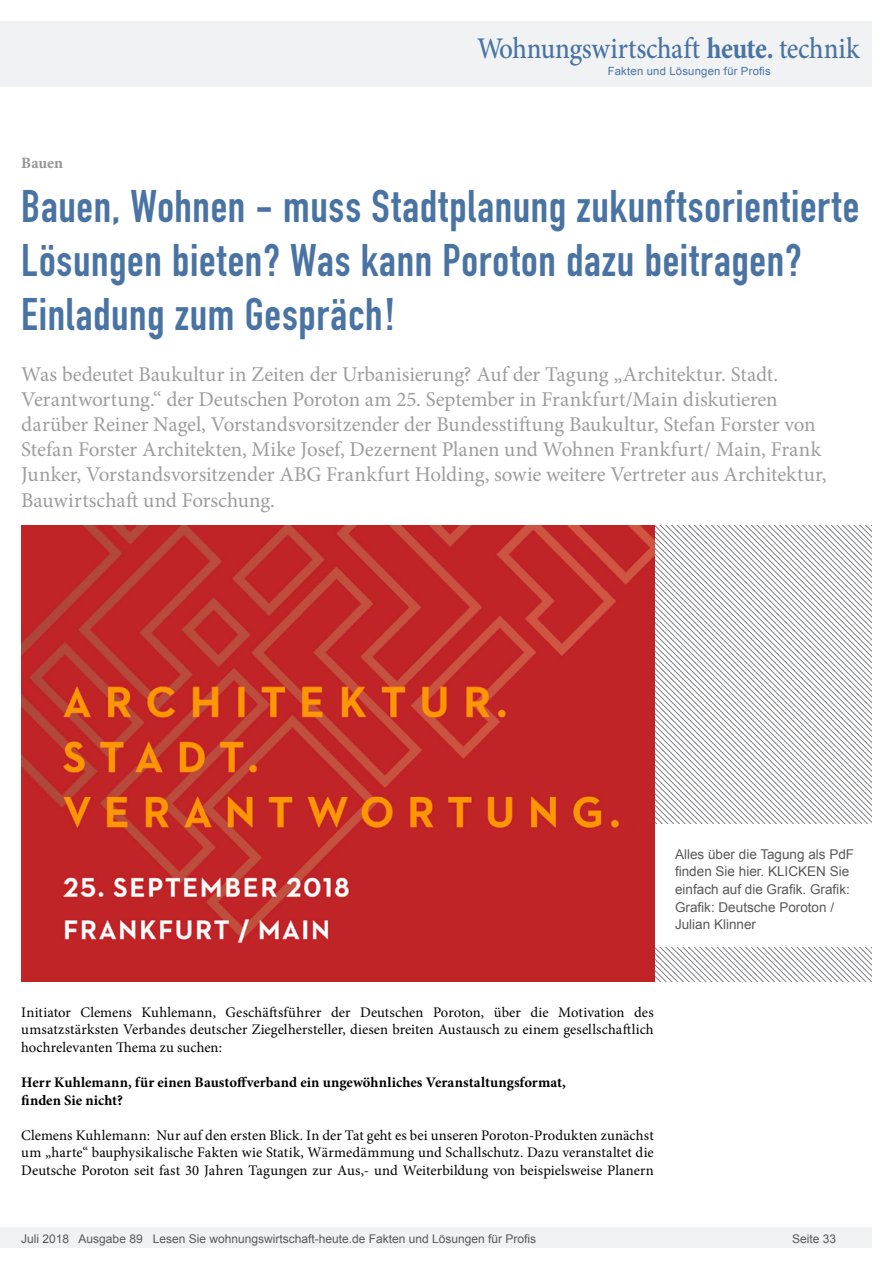
<style>
.page{position:relative;width:893px;height:1263px;background:#fff}
.page>*{position:absolute;margin:0;border:0;box-sizing:border-box;transform-origin:0 0}
.Überschrift_Groß{font:45px/54px "DIN Engschrift";letter-spacing:.015em;color:#4973a3}
.Fliesstext{font:500 30px "Minion Pro";letter-spacing:-.01em;color:#4973a3;scale:.9 1}
.Anlesetext{font:21px/25.2px "Minion Pro";letter-spacing:-.005em;color:#9d9d9d}
.Kategorie{font:700 15.75px "Minion Pro";letter-spacing:-.005em;color:#959595}
.Fließtext_erste_Zeil{font:14.7px/17.5px "Minion Pro";letter-spacing:.005em;color:#000;text-align:justify}
.AUTOR{font:700 14.7px "Minion Pro";color:#000}
.Bildunterschrift{font:13.5px/17.5px "Arial";color:#595959}
.t1{font:12px "Arial";color:#595959}
.Bildunterschrift-2{font:11.25px "Arial";letter-spacing:.025em;color:#4973a3}
.s1{font-weight:700}
</style>
<div class="page">
<div style="left:0;top:1227px;width:872px;height:20px;background:#f1f2f3"></div>
<div style="left:0;top:21px;width:872px;height:66px;background:#f1f2f3"></div>
<svg style="left:654px;top:525px;width:218px;height:95px"></svg>
<svg style="left:654px;top:620px;width:218px;height:362px"></svg>
<div style="left:654px;top:824px;width:237px;height:122px;background:#fff"></div>
<img style="left:21px;top:525px;width:633px;height:457px">
<p class="Fliesstext" style="left:477px;top:28px;width:426px">Wohnungswirtschaft <span class="s1">heute.</span> technik</p>
<p class="Bildunterschrift-2" style="left:608px;top:63px;width:165px">Fakten und Lösungen für Profis</p>
<p class="Kategorie" style="left:21px;top:152px;width:43px">Bauen</p>
<p class="Überschrift_Groß" style="left:21px;top:180px;width:840px">Bauen, Wohnen - muss Stadtplanung zukunftsorientierte<br>Lösungen bieten? Was kann Poroton dazu beitragen?<br>Einladung zum Gespräch!</p>
<p class="Anlesetext" style="left:21px;top:361px;width:807px">Was bedeutet Baukultur in Zeiten der Urbanisierung? Auf der Tagung „Architektur. Stadt.<br>Verantwortung.“ der Deutschen Poroton am 25. September in Frankfurt/Main diskutieren darüber Reiner Nagel, Vorstandsvorsitzender der Bundesstiftung Baukultur, Stefan Forster von Stefan Forster Architekten, Mike Josef, Dezernent Planen und Wohnen Frankfurt/ Main, Frank Junker, Vorstandsvorsitzender ABG Frankfurt Holding, sowie weitere Vertreter aus Architektur, Bauwirtschaft und Forschung.</p>
<p class="Bildunterschrift" style="left:675px;top:845px;width:181px">Alles über die Tagung als PdF finden Sie hier. KLICKEN Sie einfach auf die Grafik. Grafik:<br>Grafik: Deutsche Poroton /<br>Julian Klinner</p>
<p class="Fließtext_erste_Zeil" style="left:21px;top:1003px;width:634px">Initiator Clemens Kuhlemann, Geschäftsführer der Deutschen Poroton, über die Motivation des umsatzstärksten Verbandes deutscher Ziegelhersteller, diesen breiten Austausch zu einem gesellschaftlich hochrelevanten Thema zu suchen:</p>
<p class="AUTOR" style="left:21px;top:1072px;width:546px">Herr Kuhlemann, für einen Baustoffverband ein ungewöhnliches Veranstaltungsformat,</p>
<p class="AUTOR" style="left:21px;top:1089px;width:103px">finden Sie nicht?</p>
<p class="Fließtext_erste_Zeil" style="left:21px;top:1126px;width:634px">Clemens Kuhlemann: Nur auf den ersten Blick. In der Tat geht es bei unseren Poroton-Produkten zunächst um „harte“ bauphysikalische Fakten wie Statik, Wärmedämmung und Schallschutz. Dazu veranstaltet die Deutsche Poroton seit fast 30 Jahren Tagungen zur Aus,- und Weiterbildung von beispielsweise Planern</p>
<p class="t1" style="left:21px;top:1230px;width:516px">Juli 2018 Ausgabe 89 Lesen Sie wohnungswirtschaft-heute.de Fakten und Lösungen für Profis</p>
<p class="t1" style="left:792px;top:1231px;width:46px">Seite 33</p>
</div>
